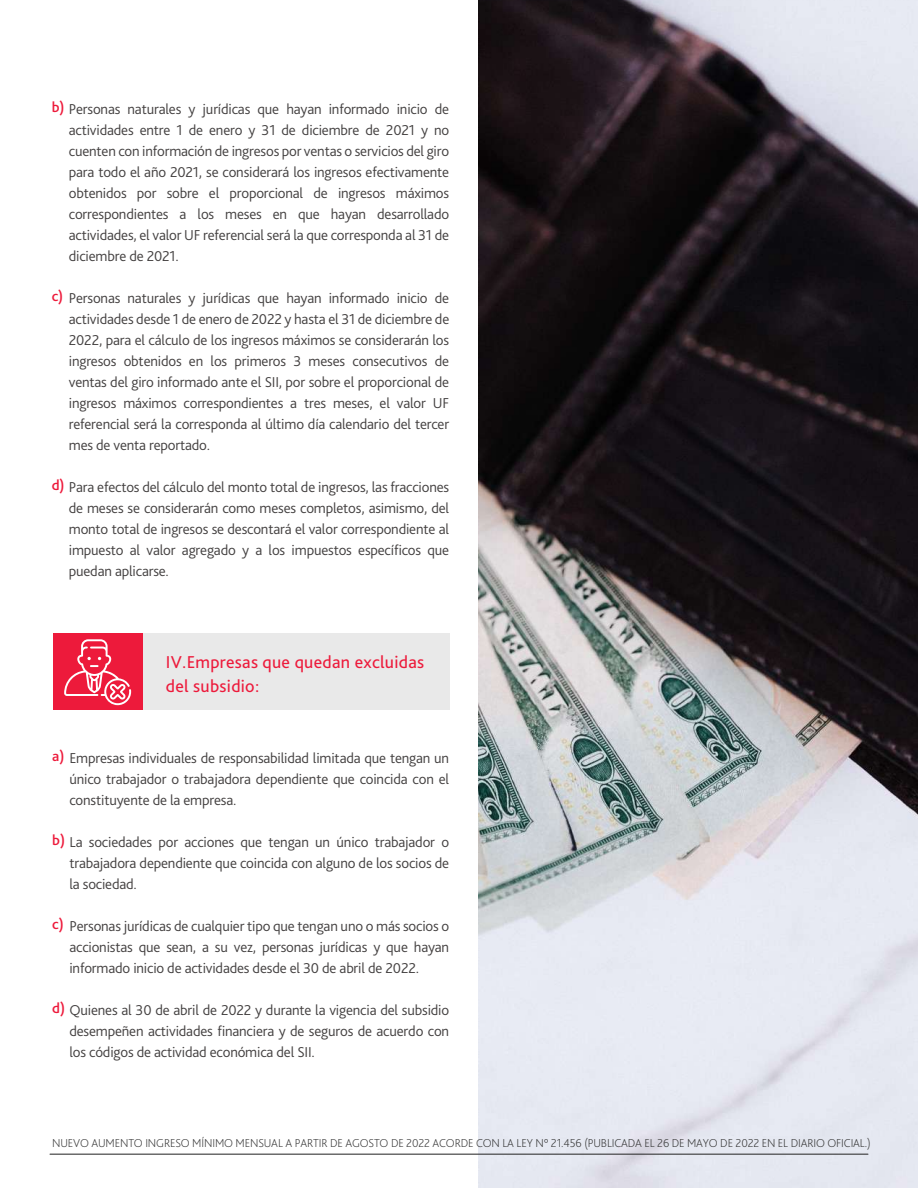
<style>
.page{position:relative;width:918px;height:1188px;background:#fff}
.page>*{position:absolute;margin:0;border:0;box-sizing:border-box;transform-origin:0 0}
.t1{font:18px/24px "Bliss Pro";letter-spacing:.015em;color:#ed1a3b}
.t2{font:300 15px/21px "Bliss Pro";letter-spacing:-.01em;color:#434040;text-align:justify}
.t3{font:500 15px "Bliss Pro";color:#ed1a3b}
.t4{font:200 12px "Bliss Pro";letter-spacing:-.01em;color:#333}
</style>
<div class="page">
<img style="left:479px;top:0;width:439px;height:1188px">
<hr style="left:50px;top:1154px;width:818px;height:1px;background:#333">
<div style="left:54px;top:633px;width:395px;height:76px;background:#e9e9e9"></div>
<div style="left:53px;top:633px;width:89px;height:76px;background:#ed1a3b"></div>
<svg style="left:64px;top:639px;width:67px;height:66px"></svg>
<p class="t3" style="left:52px;top:98px;width:14px">b)</p>
<p class="t2" style="left:69px;top:98px;width:382px">Personas naturales y jurídicas que hayan informado inicio de actividades entre 1 de enero y 31 de diciembre de 2021 y no cuenten con información de ingresos por ventas o servicios del giro para todo el año 2021, se considerará los ingresos efectivamente obtenidos por sobre el proporcional de ingresos máximos correspondientes a los meses en que hayan desarrollado actividades, el valor UF referencial será la que corresponda al 31 de diciembre de 2021.</p>
<p class="t2" style="left:69px;top:287px;width:382px">Personas naturales y jurídicas que hayan informado inicio de actividades desde 1 de enero de 2022 y hasta el 31 de diciembre de 2022, para el cálculo de los ingresos máximos se considerarán los ingresos obtenidos en los primeros 3 meses consecutivos de ventas del giro informado ante el SII, por sobre el proporcional de ingresos máximos correspondientes a tres meses, el valor UF referencial será la corresponda al último día calendario del tercer mes de venta reportado.</p>
<p class="t2" style="left:69px;top:476px;width:382px">Para efectos del cálculo del monto total de ingresos, las fracciones de meses se considerarán como meses completos, asimismo, del monto total de ingresos se descontará el valor correspondiente al impuesto al valor agregado y a los impuestos específicos que puedan aplicarse.</p>
<p class="t3" style="left:52px;top:287px;width:13px">c)</p>
<p class="t3" style="left:52px;top:476px;width:14px">d)</p>
<p class="t1" style="left:166px;top:650px;width:260px">IV.Empresas que quedan excluidas del subsidio:</p>
<p class="t3" style="left:52px;top:747px;width:14px">a)</p>
<p class="t2" style="left:69px;top:747px;width:381px">Empresas individuales de responsabilidad limitada que tengan un único trabajador o trabajadora dependiente que coincida con el constituyente de la empresa.</p>
<p class="t2" style="left:69px;top:831px;width:381px">La sociedades por acciones que tengan un único trabajador o trabajadora dependiente que coincida con alguno de los socios de la sociedad.</p>
<p class="t2" style="left:69px;top:915px;width:381px">Personas jurídicas de cualquier tipo que tengan uno o más socios o accionistas que sean, a su vez, personas jurídicas y que hayan informado inicio de actividades desde el 30 de abril de 2022.</p>
<p class="t2" style="left:69px;top:999px;width:381px">Quienes al 30 de abril de 2022 y durante la vigencia del subsidio desempeñen actividades financiera y de seguros de acuerdo con los códigos de actividad económica del SII.</p>
<p class="t3" style="left:52px;top:831px;width:14px">b)</p>
<p class="t3" style="left:52px;top:915px;width:13px">c)</p>
<p class="t3" style="left:52px;top:999px;width:14px">d)</p>
<p class="t4" style="left:52px;top:1136px;width:820px">NUEVO AUMENTO INGRESO MÍNIMO MENSUAL A PARTIR DE AGOSTO DE 2022 ACORDE CON LA LEY N° 21.456 (PUBLICADA EL 26 DE MAYO DE 2022 EN EL DIARIO OFICIAL.)</p>
</div>
